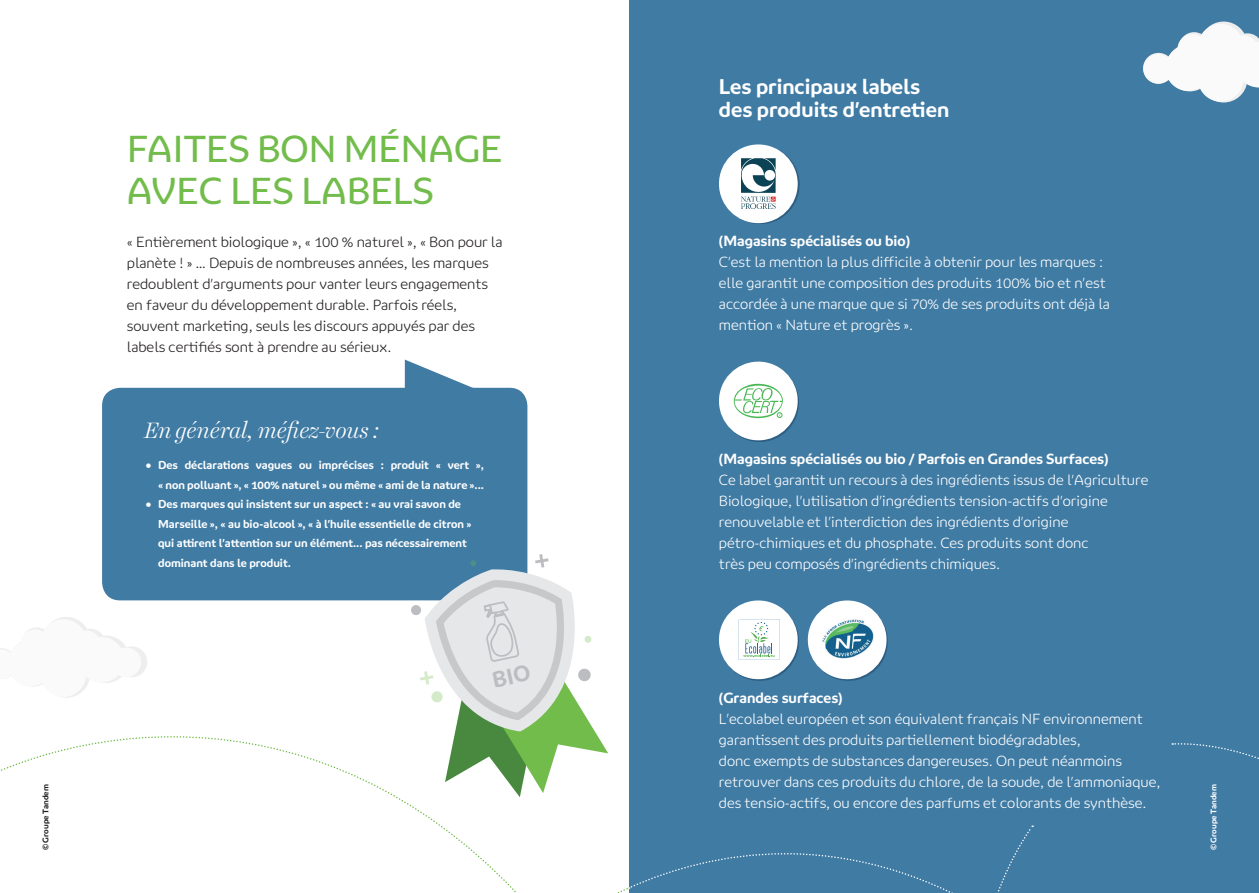
<style>
.page{position:relative;width:1259px;height:893px;background:#fff}
.page>*{position:absolute;margin:0;border:0;box-sizing:border-box;transform-origin:0 0}
.t1{font:34.5px/41.4px "Ringo";color:#72bc4b}
.t2{font:italic 300 22.5px "Harriet Display";letter-spacing:-.005em;color:#fff}
.t3{font:700 19.5px/23.4px "Ringo";color:#fff}
.t4{font:300 13.5px/21px "Ringo";color:#fff}
.t5{font:300 13.5px/21px "Ringo";color:#231f20}
.t6{font:700 13.5px "Ringo";color:#fff}
.t7{font:700 10.5px/19.5px "Ringo";color:#fff;text-align:right}
.t8{font:700 7.5px "Ringo";color:#231f20}
.t9{font:700 7.5px "Ringo";color:#fff}
</style>
<div class="page">
<div style="left:102px;top:388px;width:425px;height:212px;background:#407ba4;border-radius:18px"></div>
<svg style="left:405px;top:360px;width:75px;height:28px"></svg>
<svg style="left:1px;top:736px;width:515px;height:156px"></svg>
<svg style="left:0;top:617px;width:147px;height:81px"></svg>
<div style="left:629px;top:0;width:630px;height:893px;background:#407ba4"></div>
<svg style="left:1143px;top:22px;width:116px;height:81px"></svg>
<svg style="left:617px;top:825px;width:416px;height:68px"></svg>
<svg style="left:719px;top:144px;width:81px;height:80px"></svg>
<svg style="left:719px;top:361px;width:80px;height:81px"></svg>
<svg style="left:719px;top:600px;width:169px;height:81px"></svg>
<img style="left:822px;top:619px;width:51px;height:39px">
<svg style="left:1172px;top:743px;width:87px;height:16px"></svg>
<svg style="left:411px;top:554px;width:197px;height:243px"></svg>
<h1 class="t1" style="left:127px;top:128px;width:377px">FAITES BON MÉNAGE<br>AVEC LES LABELS</h1>
<p class="t5" style="left:127px;top:231px;width:377px">« Entièrement biologique », « 100 % naturel », « Bon pour la planète ! » … Depuis de nombreuses années, les marques redoublent d’arguments pour vanter leurs engagements en faveur du développement durable. Parfois réels, souvent marketing, seuls les discours appuyés par des labels certifiés sont à prendre au sérieux.</p>
<h2 class="t2" style="left:144px;top:415px;width:236px">En général, méfiez-vous :</h2>
<p class="t7" style="left:145px;top:455px;width:340px">• Des déclarations vagues ou imprécises : produit « vert », « non polluant », « 100% naturel » ou même « ami de la nature »...</p>
<p class="t7" style="left:158px;top:494px;width:315px;text-align:left;text-indent:-13px">• Des marques qui insistent sur un aspect : « au vrai savon de Marseille », « au bio-alcool », « à l’huile essentielle de citron » qui attirent l’attention sur un élément... pas nécessairement dominant dans le produit.</p>
<p class="t8" style="left:41px;top:850px;width:68px;rotate:-90deg">© Groupe Tandem</p>
<h3 class="t3" style="left:719px;top:75px;width:232px">Les principaux labels des produits d’entretien</h3>
<p class="t6" style="left:719px;top:232px;width:193px">(Magasins spécialisés ou bio)</p>
<p class="t4" style="left:719px;top:251px;width:393px">C’est la mention la plus difficile à obtenir pour les marques : elle garantit une composition des produits 100% bio et n’est accordée à une marque que si 70% de ses produits ont déjà la mention « Nature et progrès ».</p>
<p class="t6" style="left:719px;top:450px;width:391px">(Magasins spécialisés ou bio / Parfois en Grandes Surfaces)</p>
<p class="t4" style="left:719px;top:469px;width:431px">Ce label garantit un recours à des ingrédients issus de l’Agriculture Biologique, l’utilisation d’ingrédients tension-actifs d’origine renouvelable et l’interdiction des ingrédients d’origine pétro-chimiques et du phosphate. Ces produits sont donc<br>très peu composés d’ingrédients chimiques.</p>
<p class="t6" style="left:719px;top:689px;width:125px">(Grandes surfaces)</p>
<p class="t4" style="left:719px;top:708px;width:443px">L’ecolabel européen et son équivalent français NF environnement garantissent des produits partiellement biodégradables,<br>donc exempts de substances dangereuses. On peut néanmoins retrouver dans ces produits du chlore, de la soude, de l’ammoniaque, des tensio-actifs, ou encore des parfums et colorants de synthèse.</p>
<p class="t9" style="left:1208px;top:850px;width:68px;rotate:-90deg">© Groupe Tandem</p>
</div>
